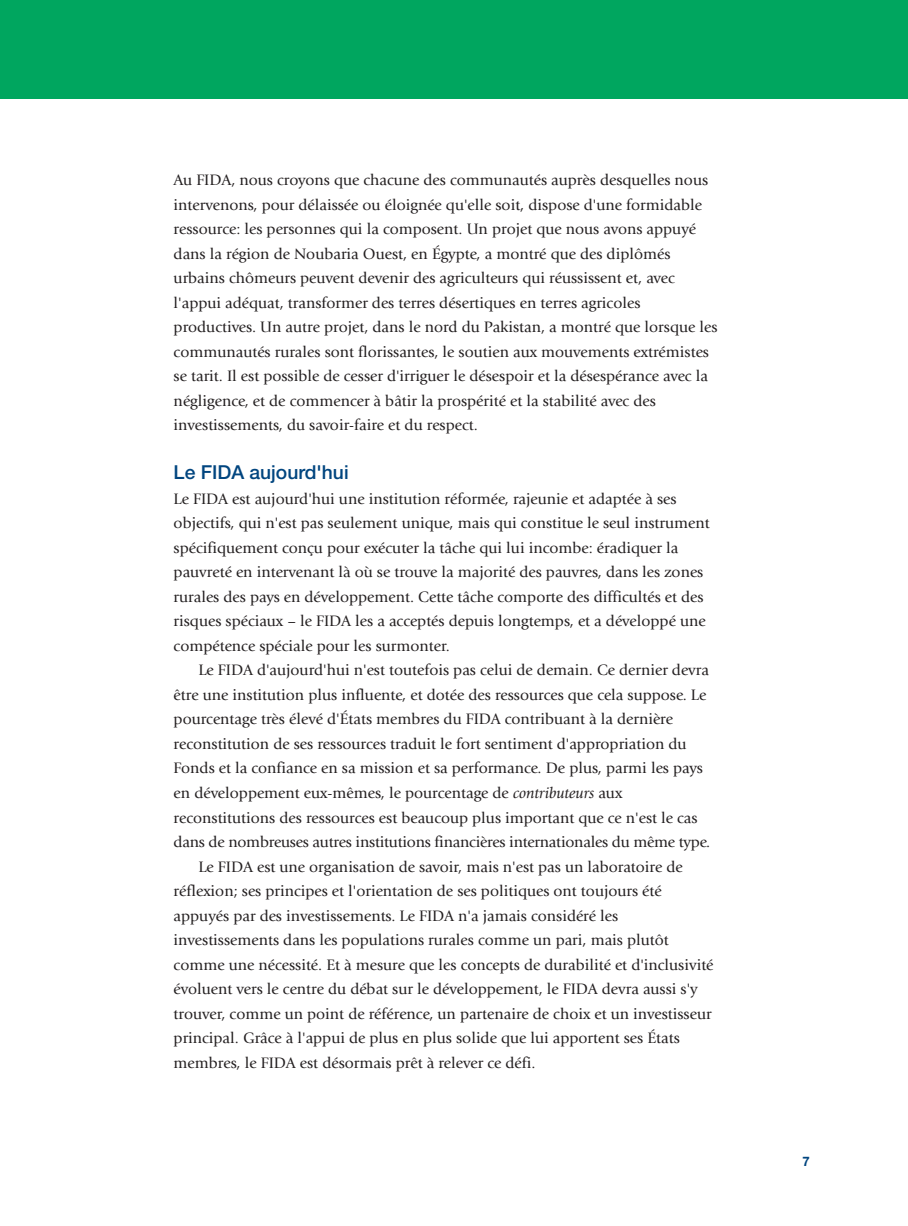
<style>
.page{position:relative;width:908px;height:1226px;background:#fff}
.page>*{position:absolute;margin:0;border:0;box-sizing:border-box;transform-origin:0 0}
.t1{font:500 19.25px "Helvetica Neue";color:#01457f}
.t2{font:15.75px/24.5px "Giovanni";color:#231f20}
.t3{font:700 13.12px "Helvetica Neue";color:#01457f}
.s1{font-style:italic}
</style>
<div class="page">
<div style="left:0;top:0;width:908px;height:98px;background:#00a65f"></div>
<p class="t2" style="left:174px;top:169px;width:545px">Au FIDA, nous croyons que chacune des communautés auprès desquelles nous intervenons, pour délaissée ou éloignée qu'elle soit, dispose d'une formidable ressource: les personnes qui la composent. Un projet que nous avons appuyé dans la région de Noubaria Ouest, en Égypte, a montré que des diplômés urbains chômeurs peuvent devenir des agriculteurs qui réussissent et, avec l'appui adéquat, transformer des terres désertiques en terres agricoles productives. Un autre projet, dans le nord du Pakistan, a montré que lorsque les communautés rurales sont florissantes, le soutien aux mouvements extrémistes se tarit. Il est possible de cesser d'irriguer le désespoir et la désespérance avec la négligence, et de commencer à bâtir la prospérité et la stabilité avec des investissements, du savoir-faire et du respect.</p>
<p class="t1" style="left:174px;top:465px;width:176px">Le FIDA aujourd'hui</p>
<p class="t2" style="left:174px;top:487px;width:537px">Le FIDA est aujourd'hui une institution réformée, rajeunie et adaptée à ses objectifs, qui n'est pas seulement unique, mais qui constitue le seul instrument spécifiquement conçu pour exécuter la tâche qui lui incombe: éradiquer la pauvreté en intervenant là où se trouve la majorité des pauvres, dans les zones rurales des pays en développement. Cette tâche comporte des difficultés et des risques spéciaux – le FIDA les a acceptés depuis longtemps, et a développé une compétence spéciale pour les surmonter.</p>
<p class="t2" style="left:198px;top:659px;width:512px">Le FIDA d'aujourd'hui n'est toutefois pas celui de demain. Ce dernier devra</p>
<p class="t2" style="left:174px;top:683px;width:534px">être une institution plus influente, et dotée des ressources que cela suppose. Le</p>
<p class="t2" style="left:174px;top:708px;width:501px">pourcentage très élevé d'États membres du FIDA contribuant à la dernière</p>
<p class="t2" style="left:174px;top:732px;width:514px">reconstitution de ses ressources traduit le fort sentiment d'appropriation du</p>
<p class="t2" style="left:174px;top:757px;width:531px">Fonds et la confiance en sa mission et sa performance. De plus, parmi les pays</p>
<p class="t2" style="left:174px;top:781px;width:450px">en développement eux-mêmes, le pourcentage de <span class="s1">contributeurs</span> aux</p>
<p class="t2" style="left:174px;top:806px;width:525px">reconstitutions des ressources est beaucoup plus important que ce n'est le cas</p>
<p class="t2" style="left:174px;top:830px;width:538px">dans de nombreuses autres institutions financières internationales du même type.</p>
<p class="t2" style="left:198px;top:855px;width:486px">Le FIDA est une organisation de savoir, mais n'est pas un laboratoire de</p>
<p class="t2" style="left:174px;top:879px;width:490px">réflexion; ses principes et l'orientation de ses politiques ont toujours été</p>
<p class="t2" style="left:174px;top:904px;width:446px">appuyés par des investissements. Le FIDA n'a jamais considéré les</p>
<p class="t2" style="left:174px;top:928px;width:497px">investissements dans les populations rurales comme un pari, mais plutôt</p>
<p class="t2" style="left:174px;top:953px;width:541px">comme une nécessité. Et à mesure que les concepts de durabilité et d'inclusivité</p>
<p class="t2" style="left:174px;top:977px;width:526px">évoluent vers le centre du débat sur le développement, le FIDA devra aussi s'y</p>
<p class="t2" style="left:174px;top:1002px;width:539px">trouver, comme un point de référence, un partenaire de choix et un investisseur</p>
<p class="t2" style="left:174px;top:1026px;width:508px">principal. Grâce à l'appui de plus en plus solide que lui apportent ses États</p>
<p class="t2" style="left:174px;top:1051px;width:363px">membres, le FIDA est désormais prêt à relever ce défi.</p>
<p class="t3" style="left:802px;top:1156px;width:9px">7</p>
</div>
